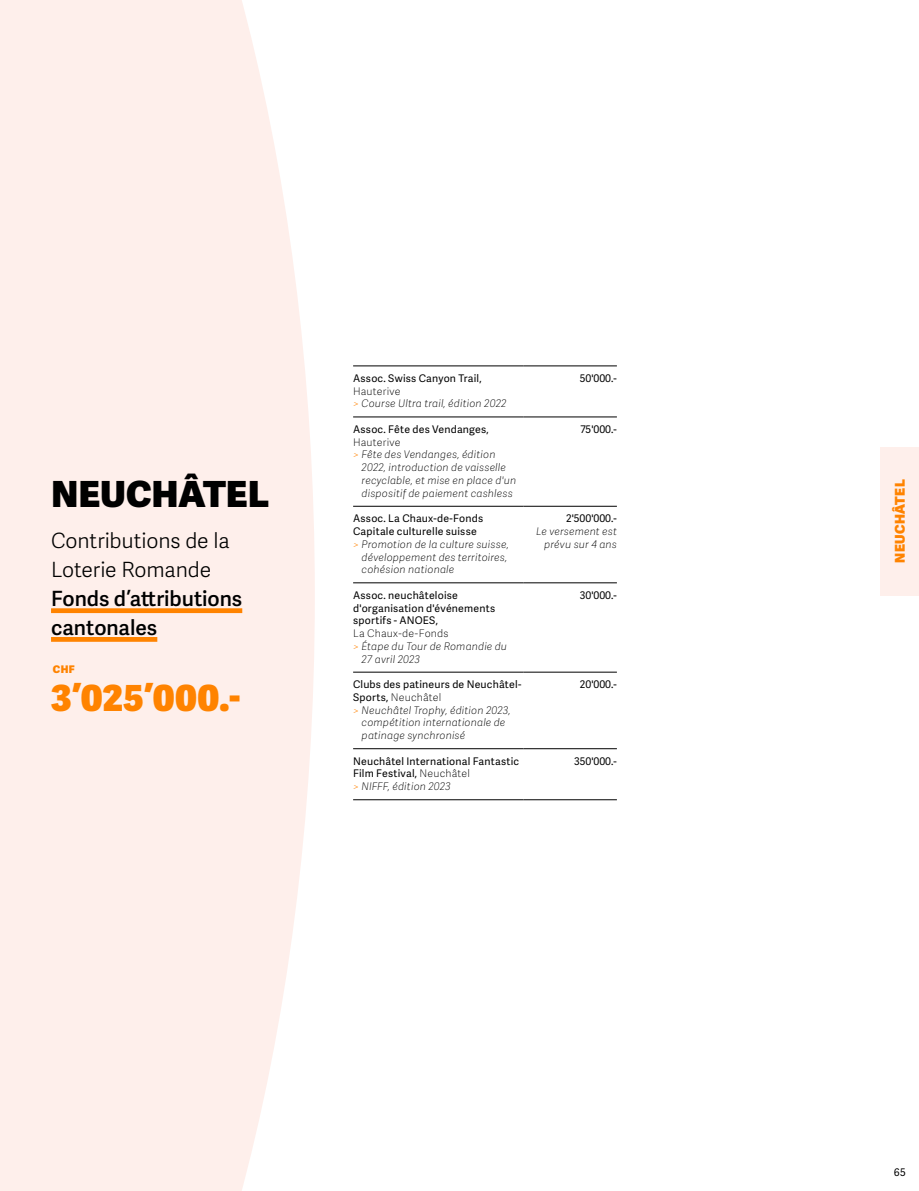
<style>
.page{position:relative;width:919px;height:1191px;background:#fff}
.page>*{position:absolute;margin:0;border:0;box-sizing:border-box;transform-origin:0 0}
.t1{font:800 36px "Adelle Sans";letter-spacing:.005em;color:#ff8300}
.t2{font:800 36px "Adelle Sans";letter-spacing:.01em;color:#000}
.t3{font:300 21px/28.7px "Adelle Sans";letter-spacing:-.005em;color:#000}
.t4{font:600 21px/28.7px "Adelle Sans";letter-spacing:-.005em;color:#000}
.t5{font:800 13.5px "Adelle Sans";letter-spacing:.025em;color:#ff8300}
.t6{font:italic 100 10.5px/12.8px "Adelle Sans";letter-spacing:.02em;color:#000}
.t7{font:10.5px/12.8px "Adelle Sans";letter-spacing:.02em;color:#000}
.t8{font:100 10.5px "Adelle Sans";letter-spacing:.02em;color:#000}
.t9{font:800 10.5px "Adelle Sans";color:#ff8300}
.s1{font-style:normal}
.s2{color:#ff8300}
.s3{font-weight:400}
.s4{font-weight:100}
.s5{font-weight:100;font-style:italic;color:#ff8300}
.s6{font-weight:100;font-style:italic}
</style>
<div class="page">
<hr style="left:353px;top:799px;width:170px;height:1px;background:#000">
<hr style="left:523px;top:799px;width:94px;height:1px;background:#000">
<hr style="left:353px;top:366px;width:170px;height:1px;background:#000">
<hr style="left:523px;top:366px;width:94px;height:1px;background:#000">
<hr style="left:353px;top:417px;width:170px;height:1px;background:#000">
<hr style="left:523px;top:417px;width:94px;height:1px;background:#000">
<hr style="left:353px;top:506px;width:170px;height:1px;background:#000">
<hr style="left:523px;top:506px;width:94px;height:1px;background:#000">
<hr style="left:353px;top:582px;width:170px;height:1px;background:#000">
<hr style="left:523px;top:582px;width:94px;height:1px;background:#000">
<hr style="left:353px;top:672px;width:170px;height:1px;background:#000">
<hr style="left:523px;top:672px;width:94px;height:1px;background:#000">
<hr style="left:353px;top:748px;width:170px;height:1px;background:#000">
<hr style="left:523px;top:748px;width:94px;height:1px;background:#000">
<div style="left:0;top:0;width:13px;height:1191px;background:#feefeb"></div>
<svg style="left:13px;top:0;width:302px;height:1191px;background:#fef0ec"></svg>
<div style="left:51px;top:608px;width:191px;height:5px;background:#ff8300"></div>
<div style="left:51px;top:637px;width:106px;height:5px;background:#ff8300"></div>
<div style="left:880px;top:446px;width:38px;height:149px;background:#feefeb"></div>
<h1 class="t2" style="left:51px;top:471px;width:219px">NEUCHÂTEL</h1>
<h2 class="t3" style="left:51px;top:527px;width:180px">Contributions de la<br>Loterie Romande</h2>
<h2 class="t4" style="left:51px;top:585px;width:193px">Fonds d’attributions cantonales</h2>
<p class="t9" style="left:53px;top:662px;width:23px">CHF</p>
<h1 class="t1" style="left:51px;top:675px;width:191px">3’025’000.-</h1>
<p class="t7" style="left:353px;top:372px;width:130px">Assoc. Swiss Canyon Trail,</p>
<p class="t6" style="left:353px;top:385px;width:155px"><span class="s1">Hauterive<br></span><span class="s2">&gt;</span> Course Ultra trail, édition 2022</p>
<p class="t7" style="left:353px;top:423px;width:137px">Assoc. Fête des Vendanges,</p>
<p class="t8" style="left:353px;top:436px;width:49px">Hauterive</p>
<p class="t6" style="left:353px;top:448px;width:144px"><span class="s2">&gt;</span> Fête des Vendanges, édition</p>
<p class="t6" style="left:361px;top:461px;width:146px">2022, introduction de vaisselle</p>
<p class="t6" style="left:361px;top:474px;width:156px">recyclable, et mise en place d'un</p>
<p class="t6" style="left:361px;top:487px;width:152px">dispositif de paiement cashless</p>
<p class="t7" style="left:353px;top:512px;width:132px">Assoc. La Chaux-de-Fonds</p>
<p class="t7" style="left:353px;top:525px;width:125px">Capitale culturelle suisse</p>
<p class="t6" style="left:353px;top:538px;width:157px"><span class="s2">&gt;</span> Promotion de la culture suisse,</p>
<p class="t6" style="left:361px;top:551px;width:147px">développement des territoires,</p>
<p class="t6" style="left:361px;top:563px;width:94px">cohésion nationale</p>
<p class="t7" style="left:353px;top:589px;width:144px">Assoc. neuchâteloise d'organisation d'événements sportifs - ANOES,</p>
<p class="t8" style="left:353px;top:627px;width:97px">La Chaux-de-Fonds</p>
<p class="t6" style="left:353px;top:640px;width:155px"><span class="s2">&gt;</span> Étape du Tour de Romandie du</p>
<p class="t6" style="left:361px;top:653px;width:60px">27 avril 2023</p>
<p class="t7" style="left:353px;top:678px;width:170px">Clubs des patineurs de Neuchâtel-</p>
<p class="t8" style="left:353px;top:691px;width:90px"><span class="s3">Sports,</span> Neuchâtel</p>
<p class="t6" style="left:353px;top:704px;width:159px"><span class="s2">&gt;</span> Neuchâtel Trophy, édition 2023,</p>
<p class="t6" style="left:361px;top:716px;width:145px">compétition internationale de</p>
<p class="t6" style="left:361px;top:729px;width:105px">patinage synchronisé</p>
<p class="t7" style="left:579px;top:372px;width:39px">50'000.-</p>
<p class="t7" style="left:580px;top:423px;width:38px">75'000.-</p>
<p class="t7" style="left:566px;top:512px;width:52px">2'500'000.-</p>
<p class="t6" style="left:536px;top:525px;width:82px;text-align:right">Le versement est prévu sur 4 ans</p>
<p class="t7" style="left:579px;top:589px;width:39px">30'000.-</p>
<p class="t7" style="left:580px;top:678px;width:38px">20'000.-</p>
<p class="t7" style="left:353px;top:755px;width:168px">Neuchâtel International Fantastic<br>Film Festival, <span class="s4">Neuchâtel<br></span><span class="s5">&gt;</span> <span class="s6">NIFFF, édition 2023</span></p>
<p class="t7" style="left:574px;top:755px;width:44px">350'000.-</p>
<p class="t5" style="left:891px;top:562px;width:85px;rotate:-90deg">NEUCHÂTEL</p>
<p class="t7" style="left:893px;top:1166px;width:13px">65</p>
</div>
